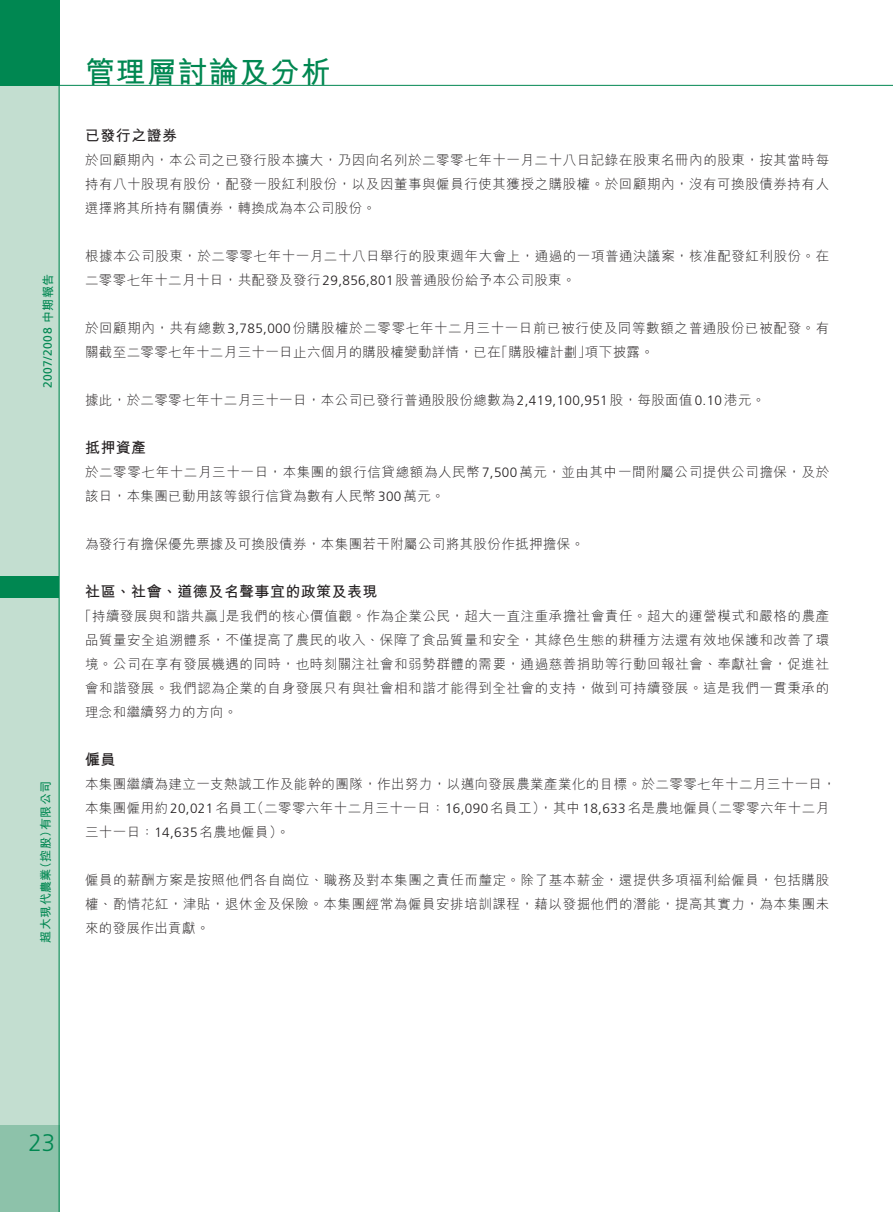
<style>
.page{position:relative;width:893px;height:1212px;background:#fff}
.page>*{position:absolute;margin:0;border:0;box-sizing:border-box;transform-origin:0 0}
.t1{font:30px "M Hei HK Bold E Ten B5 H";letter-spacing:.03em;color:#008751}
.t2{font:300 24px "Frutiger";color:#008751}
.t3{font:15px "M Hei HK Bold E Ten B5 H";letter-spacing:.03em;color:#231f20}
.t4{font:13.5px/24px "M Hei HK Light E Ten B5 H";letter-spacing:.03em;color:#231f20}
.t5{font:12px "M Hei HK Bold E Ten B5 H";letter-spacing:.04em;color:#008751}
.t6{font:12px "Frutiger";letter-spacing:.04em;color:#008751}
.s1{font-family:"M Hei HK Bold E Ten B5 H"}
.s2{font-family:"Frutiger";font-weight:300}
</style>
<div class="page">
<div style="left:0;top:85px;width:59px;height:1127px;background:#c3ded0"></div>
<div style="left:0;top:0;width:60px;height:85px;background:#008751"></div>
<div style="left:0;top:577px;width:59px;height:21px;background:#008751"></div>
<div style="left:0;top:1125px;width:60px;height:87px;background:#8dc2aa"></div>
<hr style="left:59px;top:0;width:1px;height:1212px;background:#008751">
<hr style="left:0;top:85px;width:893px;height:1px;background:#008751">
<p class="t6" style="left:43px;top:388px;width:116px;rotate:-90deg">2007/2008 <span class="s1">中期報告</span></p>
<p class="t5" style="left:41px;top:943px;width:163px;rotate:-90deg">超大現代農業（控股）有限公司</p>
<h1 class="t1" style="left:85px;top:60px;width:247px">管理層討論及分析</h1>
<p class="t3" style="left:85px;top:130px;width:94px">已發行之證券</p>
<p class="t4" style="left:85px;top:149px;width:746px;text-align:justify">於回顧期內，本公司之已發行股本擴大，乃因向名列於二零零七年十一月二十八日記錄在股東名冊內的股東，按其當時每持有八十股現有股份，配發一股紅利股份，以及因董事與僱員行使其獲授之購股權。於回顧期內，沒有可換股債券持有人選擇將其所持有關債券，轉換成為本公司股份。</p>
<p class="t4" style="left:85px;top:245px;width:746px">根據本公司股東，於二零零七年十一月二十八日舉行的股東週年大會上，通過的一項普通決議案，核准配發紅利股份。在二零零七年十二月十日，共配發及發行<span class="s2">29,856,801</span>股普通股份給予本公司股東。</p>
<p class="t4" style="left:85px;top:317px;width:746px">於回顧期內，共有總數<span class="s2">3,785,000</span>份購股權於二零零七年十二月三十一日前已被行使及同等數額之普通股份已被配發。有關截至二零零七年十二月三十一日止六個月的購股權變動詳情，已在「購股權計劃」項下披露。</p>
<p class="t4" style="left:85px;top:389px;width:682px">據此，於二零零七年十二月三十一日，本公司已發行普通股股份總數為<span class="s2">2,419,100,951</span>股，每股面值<span class="s2">0.10</span>港元。</p>
<p class="t3" style="left:85px;top:442px;width:63px">抵押資產</p>
<p class="t4" style="left:85px;top:461px;width:746px">於二零零七年十二月三十一日，本集團的銀行信貸總額為人民幣<span class="s2">7,500</span>萬元，並由其中一間附屬公司提供公司擔保，及於該日，本集團已動用該等銀行信貸為數有人民幣<span class="s2">300</span>萬元。</p>
<p class="t4" style="left:85px;top:533px;width:501px">為發行有擔保優先票據及可換股債券，本集團若干附屬公司將其股份作抵押擔保。</p>
<p class="t3" style="left:85px;top:586px;width:294px">社區、社會、道德及名聲事宜的政策及表現</p>
<p class="t4" style="left:85px;top:605px;width:746px;text-align:justify;text-indent:-7px">「持續發展與和諧共贏」是我們的核心價值觀。作為企業公民，超大一直注重承擔社會責任。超大的運營模式和嚴格的農產品質量安全追溯體系，不僅提高了農民的收入、保障了食品質量和安全，其綠色生態的耕種方法還有效地保護和改善了環境。公司在享有發展機遇的同時，也時刻關注社會和弱勢群體的需要，通過慈善捐助等行動回報社會、奉獻社會，促進社會和諧發展。我們認為企業的自身發展只有與社會相和諧才能得到全社會的支持，做到可持續發展。這是我們一貫秉承的理念和繼續努力的方向。</p>
<p class="t3" style="left:85px;top:754px;width:32px">僱員</p>
<p class="t4" style="left:85px;top:773px;width:752px">本集團繼續為建立一支熱誠工作及能幹的團隊，作出努力，以邁向發展農業產業化的目標。於二零零七年十二月三十一日，本集團僱用約<span class="s2">20,021</span>名員工（二零零六年十二月三十一日：<span class="s2">16,090</span>名員工），其中<span class="s2">18,633</span>名是農地僱員（二零零六年十二月三十一日：<span class="s2">14,635</span>名農地僱員）。</p>
<p class="t4" style="left:85px;top:869px;width:746px;text-align:justify">僱員的薪酬方案是按照他們各自崗位、職務及對本集團之責任而釐定。除了基本薪金，還提供多項福利給僱員，包括購股權、酌情花紅，津貼，退休金及保險。本集團經常為僱員安排培訓課程，藉以發掘他們的潛能，提高其實力，為本集團未來的發展作出貢獻。</p>
<h2 class="t2" style="left:29px;top:1133px;width:28px">23</h2>
</div>
